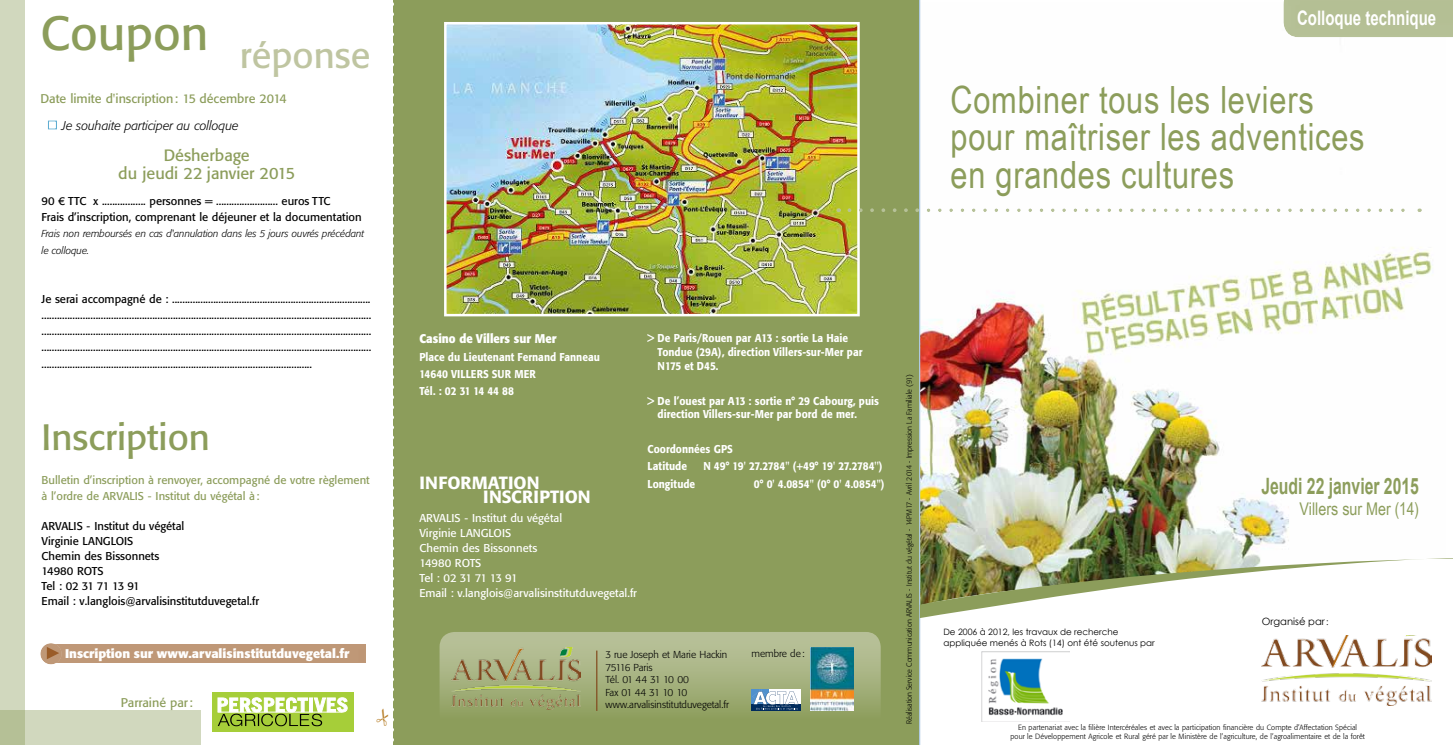
<style>
.page{position:relative;width:1453px;height:745px;background:#fff}
.page>*{position:absolute;margin:0;border:0;box-sizing:border-box;transform-origin:0 0}
.t1{font:37.5px/37.5px "Arial Narrow";letter-spacing:.02em;color:#8c9d5b}
.t2{font:36.25px "Formata BQ";color:#bfc5a1}
.t3{font:36.25px "Formata BQ";color:#8c9d5b}
.t4{font:700 22.5px "Arial";color:#8c9d5b;scale:.7 1}
.t5{font:700 20px "Arial";color:#fff;scale:.75 1}
.t6{font:500 17.5px/13.8px "Formata BQ";letter-spacing:.005em;color:#fff}
.t7{font:17.5px "Arial Narrow";color:#8c9d5b}
.t8{font:16.25px/17.5px "Formata BQ";color:#8c9d5b;text-align:center}
.t9{font:12.5px "Formata BQ";color:#8c9d5b}
.t10{font:700 12.5px "Formata BQ";color:#fff}
.t11{font:italic 300 12.5px "Formata BQ";color:#000}
.t12{font:700 12.5px "Formata BQ";color:#fff;scale:.9 1}
.t13{font:11.25px/16.2px "Formata BQ";color:#000}
.t14{font:500 11.25px/17.2px "Formata BQ";color:#fff;scale:.9 1}
.t15{font:11.25px/15px "Formata BQ";color:#fff}
.t16{font:11.25px/16.2px "Formata BQ";color:#8c9d5b}
.t17{font:500 11.25px "Formata BQ";letter-spacing:-.04em;color:#fff;scale:.9 1}
.t18{font:300 10px/12.5px "Formata BQ";color:#000}
.t19{font:italic 300 10px/16.2px "Formata BQ";color:#000}
.t20{font:10px "Century Gothic";color:#000}
.t21{font:8.75px/10.5px "Century Gothic";color:#000}
.t22{font:300 7.5px/9px "Formata BQ";letter-spacing:.015em;color:#000;text-align:center}
.t23{font:300 7.5px "Formata BQ";letter-spacing:.015em;color:#000;scale:.95 1}
.s1{font-size:8.75px}
</style>
<div class="page">
<img style="left:920px;top:0;width:512px;height:744px">
<hr style="left:941px;top:168px;width:478px;height:4px;background:#fff">
<div style="left:395px;top:0;width:525px;height:744px;background:#8c9d5b"></div>
<img style="left:447px;top:25px;width:410px;height:288px">
<div style="left:444px;top:22px;width:416px;height:294px;border:2px solid #fff"></div>
<img style="left:981px;top:650px;width:88px;height:70px">
<div style="left:439px;top:631px;width:442px;height:98px;background:linear-gradient(to bottom,#bcc4a0,#8b9c5a);border-radius:15px"></div>
<div style="left:0;top:0;width:25px;height:744px;background:#d1d8be"></div>
<svg style="left:0;top:710px;width:200px;height:34px;background:#cdd5b9"></svg>
<div style="left:212px;top:692px;width:141px;height:39px;background:#a6ce39"></div>
<svg style="left:218px;top:697px;width:130px;height:28px"></svg>
<div style="left:48px;top:119px;width:11px;height:13px;background:#fff;opacity:.75"></div>
<div style="left:46px;top:644px;width:322px;height:20px;background:#bf9877"></div>
<div style="left:40px;top:642px;width:24px;height:24px;background:#fff;opacity:.75"></div>
<svg style="left:47px;top:646px;width:12px;height:12px"></svg>
<div style="left:388px;top:0;width:7px;height:744px;background:#8c9d5b"></div>
<img style="left:920px;top:554px;width:533px;height:63px">
<div style="left:1281px;top:0;width:172px;height:40px;background:#fff;opacity:.75"></div>
<div style="left:834px;top:207px;width:587px;height:6px;background:#fff;opacity:.75"></div>
<img style="left:1262px;top:635px;width:169px;height:69px">
<img style="left:810px;top:646px;width:43px;height:64px">
<hr style="left:596px;top:650px;width:1px;height:60px;background:#834c20">
<img style="left:452px;top:647px;width:128px;height:62px">
<div style="left:751px;top:689px;width:50px;height:21px;background:#fff"></div>
<div style="left:751px;top:703px;width:50px;height:7px;background:#002b5c"></div>
<svg style="left:751px;top:689px;width:47px;height:21px"></svg>
<svg style="left:388px;top:0;width:6px;height:745px;background:#f0f2ea"></svg>
<h2 class="t2" style="left:40px;top:33px;width:331px"><sup>Coupon</sup> réponse</h2>
<p class="t9" style="left:40px;top:91px;width:248px">Date limite d'inscription: 15 décembre 2014</p>
<p class="t11" style="left:62px;top:118px;width:178px">Je souhaite participer au colloque</p>
<h3 class="t8" style="left:118px;top:146px;width:178px">Désherbage<br>du jeudi 22 janvier 2015</h3>
<p class="t13" style="left:42px;top:193px;width:322px">90 € TTC x ................. personnes = ........................ euros TTC<br>Frais d’inscription, comprenant le déjeuner et la documentation</p>
<p class="t19" style="left:42px;top:226px;width:324px">Frais non remboursés en cas d'annulation dans les 5 jours ouvrés précédant le colloque.</p>
<p class="t13" style="left:42px;top:290px;width:331px;text-align:justify">Je serai accompagné de : ............................................................................. ................................................................................................................................ ................................................................................................................................ ................................................................................................................................ .........................................................................................................</p>
<h2 class="t3" style="left:42px;top:415px;width:170px">Inscription</h2>
<p class="t16" style="left:42px;top:471px;width:330px">Bulletin d’inscription à renvoyer, accompagné de votre règlement à l’ordre de ARVALIS - Institut du végétal à:</p>
<p class="t13" style="left:42px;top:518px;width:219px;line-height:15px">ARVALIS - Institut du végétal<br>Virginie LANGLOIS<br>Chemin des Bissonnets<br>14980 ROTS<br>Tel : 02 31 71 13 91<br>Email : v.langlois@arvalisinstitutduvegetal.fr</p>
<p class="t10" style="left:65px;top:645px;width:286px">Inscription sur www.arvalisinstitutduvegetal.fr</p>
<p class="t9" style="left:121px;top:694px;width:73px">Parrainé par:</p>
<h3 class="t5" style="left:1297px;top:5px;width:187px">Colloque technique</h3>
<h1 class="t1" style="left:950px;top:79px;width:416px">Combiner tous les leviers pour maîtriser les adventices en grandes cultures</h1>
<p class="t12" style="left:419px;top:331px;width:154px">Casino de Villers sur Mer</p>
<p class="t14" style="left:419px;top:348px;width:202px">Place du Lieutenant Fernand Fanneau<br>14640 VILLERS SUR MER<br>Tél. : 02 31 14 44 88</p>
<h3 class="t6" style="left:483px;top:476px;width:109px;text-indent:-64px">information inscription</h3>
<p class="t15" style="left:419px;top:510px;width:219px">ARVALIS - Institut du végétal<br>Virginie LANGLOIS<br>Chemin des Bissonnets<br>14980 ROTS<br>Tel : 02 31 71 13 91<br>Email : v.langlois@arvalisinstitutduvegetal.fr</p>
<p class="t14" style="left:658px;top:331px;width:229px;line-height:13.8px;text-indent:-10px">&gt; De Paris/Rouen par A13 : sortie La Haie<br>Tondue (29A), direction Villers-sur-Mer par<br>N175 et D45.</p>
<p class="t14" style="left:658px;top:393px;width:247px;line-height:13.8px;text-indent:-10px">&gt; De l’ouest par A13 : sortie n° 29 Cabourg, puis direction Villers-sur-Mer par bord de mer.</p>
<p class="t14" style="left:648px;top:440px;width:89px">Coordonnées GPS<br>Latitude</p>
<p class="t17" style="left:703px;top:459px;width:200px">N 49° 19' 27.2784'' (+49° 19' 27.2784'')</p>
<p class="t14" style="left:648px;top:474px;width:54px">Longitude</p>
<p class="t14" style="left:754px;top:474px;width:147px">0° 0' 4.0854'' (0° 0' 4.0854'')</p>
<p class="t18" style="left:605px;top:648px;width:125px">3 rue Joseph et Marie Hackin<br>75116 Paris<br>Tél. 01 44 31 10 00<br>Fax 01 44 31 10 10 www.arvalisinstitutduvegetal.fr</p>
<p class="t18" style="left:751px;top:646px;width:55px">membre de:</p>
<p class="t23" style="left:905px;top:723px;width:369px;rotate:-90deg">Réalisation Service Communication ARVALIS - Institut du végétal - 14PM17 - Avril 2014 - Impression La Familiale (91)</p>
<p class="t21" style="left:943px;top:626px;width:213px">De 2006 à 2012, les travaux de recherche appliquée menés à Rots (14) ont été soutenus par</p>
<h3 class="t4" style="left:1261px;top:470px;width:227px">Jeudi 22 janvier 2015</h3>
<h3 class="t7" style="left:1299px;top:495px;width:121px">Villers sur Mer (14)</h3>
<p class="t20" style="left:1262px;top:614px;width:68px">Organisé par<span class="s1">:</span></p>
<p class="t22" style="left:1010px;top:722px;width:356px">En partenariat avec la filière Intercéréales et avec la participation financière du Compte d’Affectation Spécial pour le Développement Agricole et Rural géré par le Ministère de l’agriculture, de l’agroalimentaire et de la forêt</p>
</div>
